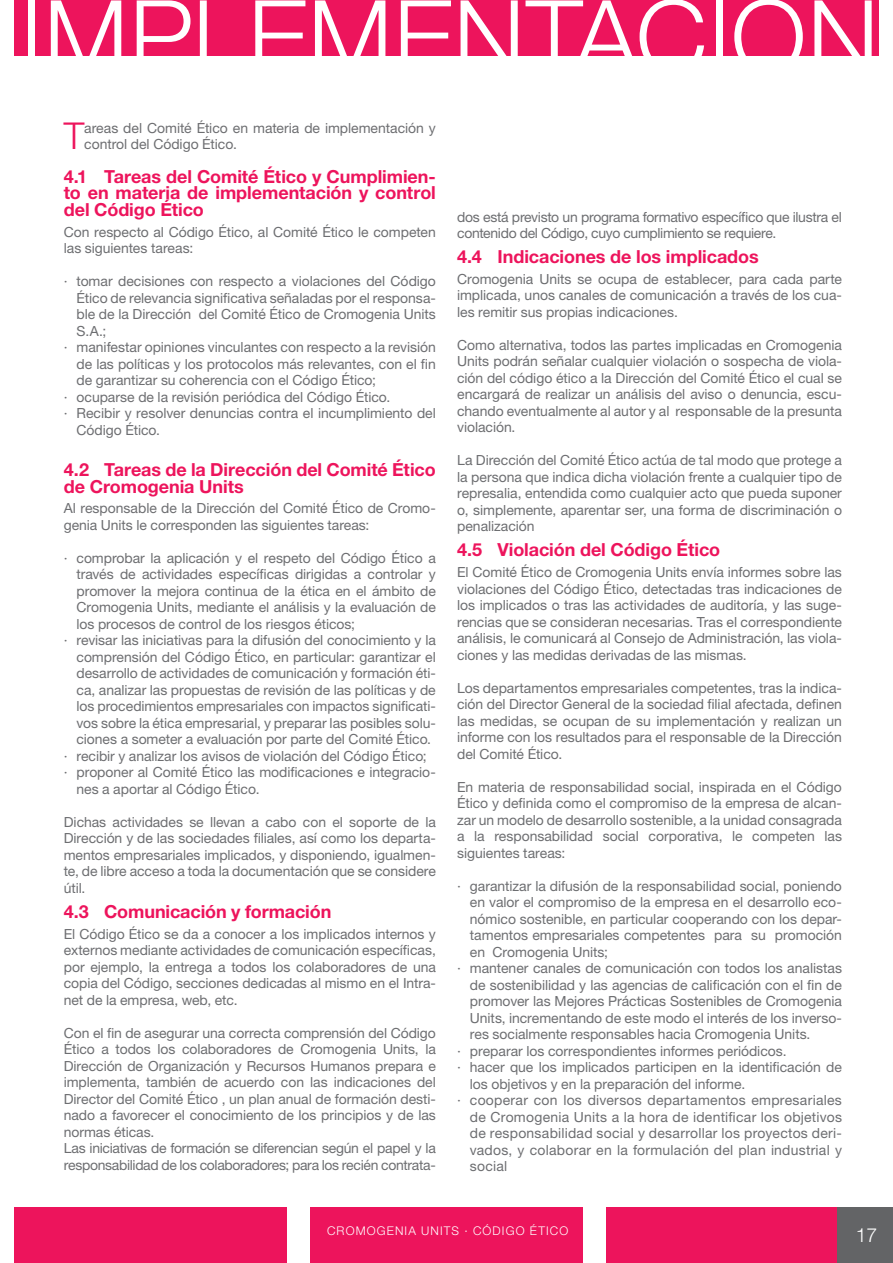
<style>
.page{position:relative;width:893px;height:1263px;background:#fff}
.page>*{position:absolute;margin:0;border:0;box-sizing:border-box;transform-origin:0 0}
.t1{font:300 101.7px "Helvetica Neue LT Std";letter-spacing:.005em;color:#fff}
.t2{font:300 37.05px "Helvetica Neue LT Std";color:#ed145c}
.t3{font:300 19.5px "Helvetica Neue LT Std";color:#fff}
.t4{font:700 18px/16.5px "Helvetica Neue LT Std";letter-spacing:-.005em;color:#ed145c;text-align:justify}
.t5{font:13.95px/16.5px "Helvetica Neue LT Std";letter-spacing:-.005em;color:#6d6e71;text-align:justify}
.t6{font:13.95px "Helvetica Neue LT Std";letter-spacing:.02em;color:#6d6e71}
.t7{font:13.95px/16.5px "Helvetica Neue LT Std";letter-spacing:-.025em;color:#6d6e71}
.t8{font:13.95px "Helvetica Neue LT Std";letter-spacing:.015em;color:#6d6e71}
.t9{font:300 12px "Helvetica Neue LT Std";letter-spacing:.095em;color:#fff}
</style>
<div class="page">
<hr style="left:0;top:1053px;width:1px;height:210px;background:#ed145c">
<div style="left:14px;top:0;width:865px;height:55px;background:#ed145c"></div>
<div style="left:606px;top:1208px;width:273px;height:55px;background:#ed145c"></div>
<div style="left:14px;top:1208px;width:273px;height:55px;background:#ed145c"></div>
<div style="left:310px;top:1208px;width:273px;height:55px;background:#ed145c"></div>
<div style="left:838px;top:1208px;width:55px;height:55px;background:#636466"></div>
<h1 class="t1" style="left:21px;top:-25px;width:860px">IMPLEMENTACIÓN</h1>
<h2 class="t2" style="left:64px;top:114px;width:22px">T</h2>
<p class="t5" style="left:84px;top:119px;width:353px">areas del Comité Ético en materia de implementación y control del Código Ético.</p>
<p class="t4" style="left:64px;top:168px;width:374px">4.1 Tareas del Comité Ético y Cumplimien&shy;to en materia de implementación y control del Código Ético</p>
<p class="t5" style="left:64px;top:223px;width:374px">Con respecto al Código Ético, al Comité Ético le competen las siguientes tareas:</p>
<p class="t5" style="left:64px;top:273px;width:374px">∙ tomar decisiones con respecto a violaciones del Código</p>
<p class="t5" style="left:77px;top:289px;width:361px">Ético de relevancia significativa señaladas por el responsa-</p>
<p class="t5" style="left:77px;top:306px;width:361px">ble de la Dirección del Comité Ético de Cromogenia Units</p>
<p class="t5" style="left:77px;top:322px;width:31px">S.A.;</p>
<p class="t5" style="left:64px;top:339px;width:374px">∙ manifestar opiniones vinculantes con respecto a la revisión</p>
<p class="t5" style="left:77px;top:355px;width:361px">de las políticas y los protocolos más relevantes, con el fin</p>
<p class="t5" style="left:77px;top:372px;width:301px">de garantizar su coherencia con el Código Ético;</p>
<p class="t5" style="left:64px;top:388px;width:328px">∙ ocuparse de la revisión periódica del Código Ético.</p>
<p class="t5" style="left:64px;top:405px;width:374px">∙ Recibir y resolver denuncias contra el incumplimiento del</p>
<p class="t5" style="left:77px;top:421px;width:85px">Código Ético.</p>
<p class="t4" style="left:64px;top:461px;width:374px">4.2 Tareas de la Dirección del Comité Ético de Cromogenia Units</p>
<p class="t5" style="left:64px;top:500px;width:374px">Al responsable de la Dirección del Comité Ético de Cromo&shy;genia Units le corresponden las siguientes tareas:</p>
<p class="t5" style="left:64px;top:549px;width:374px">∙ comprobar la aplicación y el respeto del Código Ético a</p>
<p class="t5" style="left:77px;top:566px;width:361px">través de actividades específicas dirigidas a controlar y</p>
<p class="t5" style="left:77px;top:582px;width:361px">promover la mejora continua de la ética en el ámbito de</p>
<p class="t5" style="left:77px;top:599px;width:361px">Cromogenia Units, mediante el análisis y la evaluación de</p>
<p class="t5" style="left:77px;top:615px;width:280px">los procesos de control de los riesgos éticos;</p>
<p class="t5" style="left:64px;top:632px;width:374px">∙ revisar las iniciativas para la difusión del conocimiento y la</p>
<p class="t5" style="left:77px;top:648px;width:361px">comprensión del Código Ético, en particular: garantizar el</p>
<p class="t5" style="left:77px;top:665px;width:361px">desarrollo de actividades de comunicación y formación éti-</p>
<p class="t5" style="left:77px;top:681px;width:361px">ca, analizar las propuestas de revisión de las políticas y de</p>
<p class="t5" style="left:77px;top:698px;width:361px">los procedimientos empresariales con impactos significati-</p>
<p class="t5" style="left:77px;top:714px;width:361px">vos sobre la ética empresarial, y preparar las posibles solu-</p>
<p class="t5" style="left:77px;top:731px;width:356px">ciones a someter a evaluación por parte del Comité Ético.</p>
<p class="t5" style="left:64px;top:747px;width:364px">∙ recibir y analizar los avisos de violación del Código Ético;</p>
<p class="t5" style="left:64px;top:764px;width:374px">∙ proponer al Comité Ético las modificaciones e integracio-</p>
<p class="t5" style="left:77px;top:780px;width:185px">nes a aportar al Código Ético.</p>
<p class="t5" style="left:64px;top:813px;width:374px">Dichas actividades se llevan a cabo con el soporte de la Dirección y de las sociedades filiales, así como los departa&shy;mentos empresariales implicados, y disponiendo, igualmen&shy;te, de libre acceso a toda la documentación que se considere útil.</p>
<p class="t4" style="left:64px;top:903px;width:269px">4.3 Comunicación y formación</p>
<p class="t5" style="left:64px;top:925px;width:374px">El Código Ético se da a conocer a los implicados internos y externos mediante actividades de comunicación específicas, por ejemplo, la entrega a todos los colaboradores de una copia del Código, secciones dedicadas al mismo en el Intra&shy;net de la empresa, web, etc.</p>
<p class="t5" style="left:64px;top:1024px;width:374px;text-align:left">Con el fin de asegurar una correcta comprensión del Código Ético a todos los colaboradores de Cromogenia Units, la Dirección de Organización y Recursos Humanos prepara e implementa, también de acuerdo con las indicaciones del Director del Comité Ético , un plan anual de formación desti&shy;nado a favorecer el conocimiento de los principios y de las normas éticas.<br>Las iniciativas de formación se diferencian según el papel y la responsabilidad de los colaboradores; para los recién contrata-</p>
<p class="t7" style="left:457px;top:208px;width:386px">dos está previsto un programa formativo específico que ilustra el contenido del Código, cuyo cumplimiento se requiere.</p>
<p class="t4" style="left:457px;top:248px;width:303px">4.4 Indicaciones de los implicados</p>
<p class="t5" style="left:457px;top:270px;width:386px">Cromogenia Units se ocupa de establecer, para cada parte implicada, unos canales de comunicación a través de los cua&shy;les remitir sus propias indicaciones.</p>
<p class="t5" style="left:457px;top:336px;width:386px">Como alternativa, todos las partes implicadas en Cromogenia Units podrán señalar cualquier violación o sospecha de viola&shy;ción del código ético a la Dirección del Comité Ético el cual se encargará de realizar un análisis del aviso o denuncia, escu&shy;chando eventualmente al autor y al responsable de la presunta violación.</p>
<p class="t5" style="left:457px;top:452px;width:386px">La Dirección del Comité Ético actúa de tal modo que protege a la persona que indica dicha violación frente a cualquier tipo de represalia, entendida como cualquier acto que pueda suponer o, simplemente, aparentar ser, una forma de discriminación o penalización</p>
<p class="t4" style="left:457px;top:541px;width:265px">4.5 Violación del Código Ético</p>
<p class="t5" style="left:457px;top:564px;width:386px">El Comité Ético de Cromogenia Units envía informes sobre las violaciones del Código Ético, detectadas tras indicaciones de los implicados o tras las actividades de auditoría, y las suge&shy;rencias que se consideran necesarias. Tras el correspondiente análisis, le comunicará al Consejo de Administración, las viola&shy;ciones y las medidas derivadas de las mismas.</p>
<p class="t5" style="left:457px;top:679px;width:386px">Los departamentos empresariales competentes, tras la indica&shy;ción del Director General de la sociedad filial afectada, definen las medidas, se ocupan de su implementación y realizan un informe con los resultados para el responsable de la Dirección del Comité Ético.</p>
<p class="t5" style="left:457px;top:778px;width:386px">En materia de responsabilidad social, inspirada en el Código Ético y definida como el compromiso de la empresa de alcan&shy;zar un modelo de desarrollo sostenible, a la unidad consagrada a la responsabilidad social corporativa, le competen las siguientes tareas:</p>
<p class="t5" style="left:457px;top:877px;width:386px">∙ garantizar la difusión de la responsabilidad social, poniendo</p>
<p class="t5" style="left:470px;top:894px;width:374px">en valor el compromiso de la empresa en el desarrollo eco-</p>
<p class="t5" style="left:470px;top:910px;width:374px">nómico sostenible, en particular cooperando con los depar-</p>
<p class="t5" style="left:470px;top:927px;width:374px">tamentos empresariales competentes para su promoción</p>
<p class="t5" style="left:470px;top:943px;width:140px">en Cromogenia Units;</p>
<p class="t5" style="left:457px;top:960px;width:386px">∙ mantener canales de comunicación con todos los analistas</p>
<p class="t5" style="left:470px;top:976px;width:374px">de sostenibilidad y las agencias de calificación con el fin de</p>
<p class="t5" style="left:470px;top:993px;width:374px">promover las Mejores Prácticas Sostenibles de Cromogenia</p>
<p class="t5" style="left:470px;top:1009px;width:374px">Units, incrementando de este modo el interés de los inverso-</p>
<p class="t5" style="left:470px;top:1026px;width:342px">res socialmente responsables hacia Cromogenia Units.</p>
<p class="t5" style="left:457px;top:1042px;width:331px">∙ preparar los correspondientes informes periódicos.</p>
<p class="t5" style="left:457px;top:1059px;width:386px">∙ hacer que los implicados participen en la identificación de</p>
<p class="t5" style="left:470px;top:1075px;width:277px">los objetivos y en la preparación del informe.</p>
<p class="t6" style="left:457px;top:1092px;width:386px">∙ cooperar con los diversos departamentos empresariales</p>
<p class="t8" style="left:470px;top:1108px;width:374px">de Cromogenia Units a la hora de identificar los objetivos</p>
<p class="t6" style="left:470px;top:1125px;width:374px">de responsabilidad social y desarrollar los proyectos deri-</p>
<p class="t6" style="left:470px;top:1141px;width:374px">vados, y colaborar en la formulación del plan industrial y</p>
<p class="t5" style="left:470px;top:1158px;width:39px">social</p>
<p class="t9" style="left:327px;top:1224px;width:243px">CROMOGENIA UNITS · CÓDIGO ÉTICO</p>
<h3 class="t3" style="left:856px;top:1223px;width:23px">17</h3>
</div>
